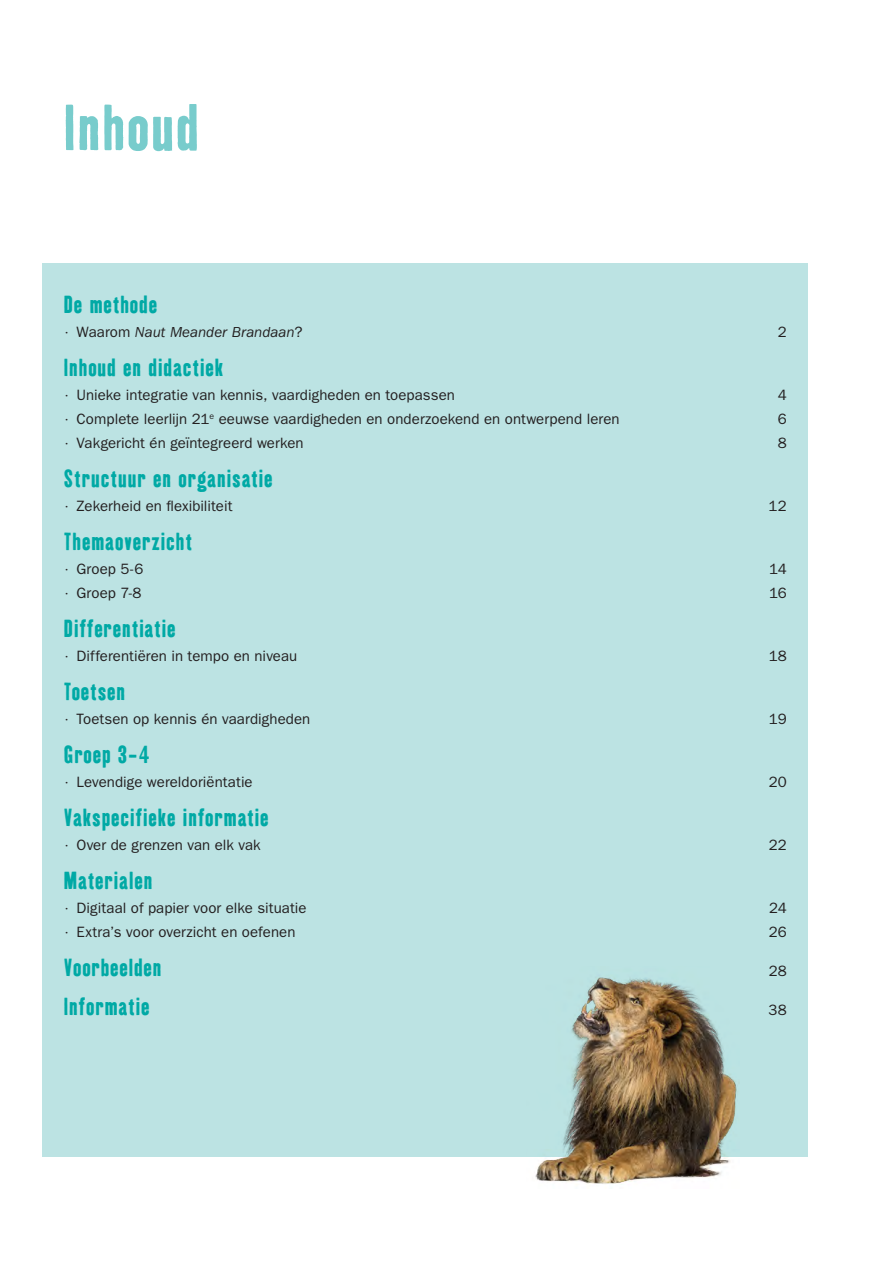
<style>
.page{position:relative;width:893px;height:1263px;background:#fff}
.page>*{position:absolute;margin:0;border:0;box-sizing:border-box;transform-origin:0 0}
.t1{font:63px "Kipp OT No One";letter-spacing:.045em;color:#78cccc}
.t2{font:24px "Kipp OT No One";letter-spacing:.05em;color:#00a9a5}
.t3{font:15px "ITC Franklin Gothic Std";letter-spacing:.005em;color:#231f20}
.t4{font:italic 15px "ITC Franklin Gothic Std";color:#231f20}
.s1{font-style:normal;font-size:9.75px}
.s2{font-style:normal}
.s3{font-size:9.75px}
</style>
<div class="page">
<div style="left:43px;top:264px;width:765px;height:893px;background:#bce3e3"></div>
<img style="left:535px;top:977px;width:202px;height:208px">
<h1 class="t1" style="left:64px;top:89px;width:136px">lnhoud</h1>
<h2 class="t2" style="left:64px;top:290px;width:95px">De methode</h2>
<p class="t4" style="left:64px;top:324px;width:240px"><span class="s1">•</span> <span class="s2">Waarom</span> Naut Meander Brandaan<span class="s2">?</span></p>
<p class="t3" style="left:778px;top:323px;width:10px">2</p>
<h2 class="t2" style="left:64px;top:353px;width:161px">lnhoud en didactiek</h2>
<p class="t3" style="left:64px;top:386px;width:393px"><span class="s3">•</span> Unieke integratie van kennis, vaardigheden en toepassen</p>
<p class="t3" style="left:778px;top:386px;width:10px">4</p>
<p class="t3" style="left:64px;top:410px;width:557px"><span class="s3">•</span> Complete leerlijn 21<sup>e</sup> eeuwse vaardigheden en onderzoekend en ontwerpend leren</p>
<p class="t3" style="left:778px;top:410px;width:10px">6</p>
<p class="t3" style="left:64px;top:434px;width:241px"><span class="s3">•</span> Vakgericht én geïntegreerd werken</p>
<p class="t3" style="left:778px;top:434px;width:10px">8</p>
<h2 class="t2" style="left:64px;top:464px;width:210px">Structuur en organisatie</h2>
<p class="t3" style="left:64px;top:497px;width:170px"><span class="s3">•</span> Zekerheid en flexibiliteit</p>
<p class="t3" style="left:768px;top:497px;width:20px">12</p>
<h2 class="t2" style="left:64px;top:527px;width:130px">Themaoverzicht</h2>
<p class="t3" style="left:64px;top:560px;width:81px"><span class="s3">•</span> Groep 5-6</p>
<p class="t3" style="left:769px;top:560px;width:19px">14</p>
<p class="t3" style="left:64px;top:584px;width:79px"><span class="s3">•</span> Groep 7-8</p>
<p class="t3" style="left:769px;top:584px;width:19px">16</p>
<h2 class="t2" style="left:64px;top:614px;width:113px">Differentiatie</h2>
<p class="t3" style="left:64px;top:647px;width:235px"><span class="s3">•</span> Differentiëren in tempo en niveau</p>
<p class="t3" style="left:769px;top:647px;width:19px">18</p>
<h2 class="t2" style="left:64px;top:677px;width:63px">Toetsen</h2>
<p class="t3" style="left:64px;top:710px;width:248px"><span class="s3">•</span> Toetsen op kennis én vaardigheden</p>
<p class="t3" style="left:769px;top:710px;width:19px">19</p>
<h2 class="t2" style="left:64px;top:740px;width:87px">Groep 3-4</h2>
<p class="t3" style="left:64px;top:773px;width:190px"><span class="s3">•</span> Levendige wereldoriëntatie</p>
<p class="t3" style="left:769px;top:773px;width:19px">20</p>
<h2 class="t2" style="left:64px;top:803px;width:206px">Vakspecifieke informatie</h2>
<p class="t3" style="left:64px;top:836px;width:198px"><span class="s3">•</span> Over de grenzen van elk vak</p>
<p class="t3" style="left:769px;top:836px;width:19px">22</p>
<h2 class="t2" style="left:64px;top:866px;width:90px">Materialen</h2>
<p class="t3" style="left:64px;top:899px;width:244px"><span class="s3">•</span> Digitaal of papier voor elke situatie</p>
<p class="t3" style="left:769px;top:899px;width:19px">24</p>
<p class="t3" style="left:64px;top:923px;width:233px"><span class="s3">•</span> Extra’s voor overzicht en oefenen</p>
<p class="t3" style="left:769px;top:923px;width:19px">26</p>
<h2 class="t2" style="left:64px;top:953px;width:99px">Voorbeelden</h2>
<p class="t3" style="left:769px;top:962px;width:19px">28</p>
<h2 class="t2" style="left:64px;top:992px;width:87px">lnformatie</h2>
<p class="t3" style="left:768px;top:1001px;width:20px">38</p>
</div>
